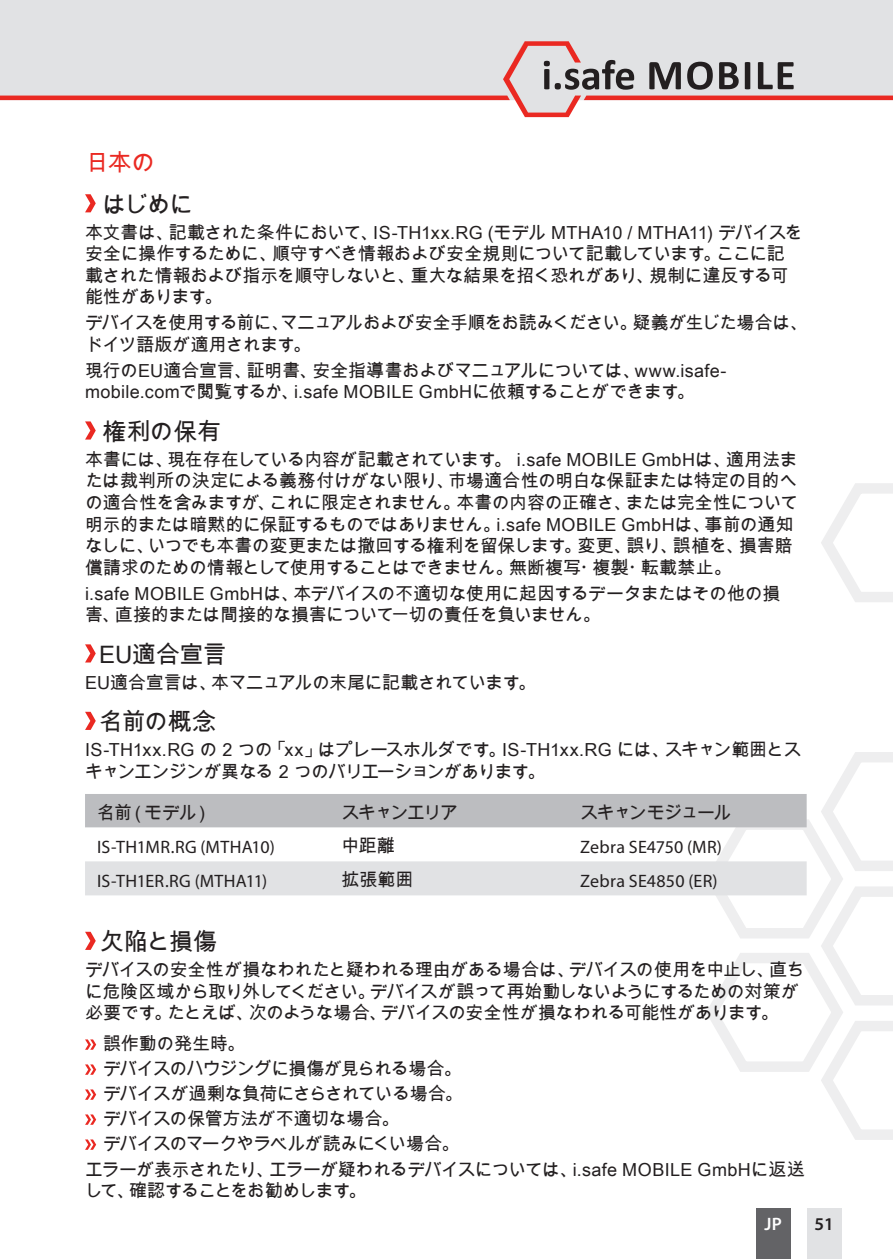
<style>
.page{position:relative;width:893px;height:1259px;background:#fff}
.page>*{position:absolute;margin:0;border:0;box-sizing:border-box;transform-origin:0 0}
.t1{font:24px "Arial Unicode MS";letter-spacing:-.02em;color:#231f20}
.t2{font:24px "Arial Unicode MS";color:#ea2922}
.t3{font:18px/21.6px "Arial Unicode MS";letter-spacing:-.035em;color:#231f20}
.t4{font:18px/21.6px "Arial Unicode MS";letter-spacing:-.005em;color:#231f20}
.t5{font:18px "Myriad Pro";letter-spacing:.01em;color:#231f20}
.t6{font:18px "Arial Unicode MS";letter-spacing:-.07em;color:#231f20}
.t7{font:18px "Arial Unicode MS";letter-spacing:-.055em;color:#231f20}
.t8{font:18px "Arial Unicode MS";letter-spacing:-.085em;color:#231f20}
.t9{font:18px "Arial Unicode MS";letter-spacing:-.015em;color:#231f20}
.t10{font:600 18px "Myriad Pro";color:#fff}
.t11{font:600 18px "Myriad Pro";color:#231f20}
</style>
<div class="page">
<svg style="left:821px;top:483px;width:72px;height:119px"></svg>
<div style="left:756px;top:1208px;width:34px;height:51px;background:#636366"></div>
<div style="left:807px;top:1208px;width:34px;height:51px;background:#e1e2e4"></div>
<div style="left:0;top:0;width:893px;height:41px;background:#e1e2e4"></div>
<svg style="left:0;top:41px;width:893px;height:76px"></svg>
<svg style="left:85px;top:194px;width:11px;height:18px"></svg>
<svg style="left:85px;top:421px;width:11px;height:18px"></svg>
<svg style="left:85px;top:644px;width:11px;height:18px"></svg>
<svg style="left:85px;top:712px;width:11px;height:18px"></svg>
<svg style="left:85px;top:752px;width:808px;height:397px"></svg>
<h1 class="t2" style="left:85px;top:145px;width:72px">日本の</h1>
<h1 class="t1" style="left:102px;top:187px;width:92px">はじめに</h1>
<p class="t3" style="left:85px;top:221px;width:719px">本文書は、記載された条件において、IS-TH1xx.RG (モデル MTHA10 / MTHA11) デバイスを安全に操作するために、順守すべき情報および安全規則について記載しています。ここに記載された情報および指示を順守しないと、重大な結果を招く恐れがあり、規制に違反する可能性があります。</p>
<p class="t3" style="left:85px;top:312px;width:724px">デバイスを使用する前に、マニュアルおよび安全手順をお読みください。疑義が生じた場合は、ドイツ語版が適用されます。</p>
<p class="t4" style="left:85px;top:359px;width:643px">現行のEU適合宣言、証明書、安全指導書およびマニュアルについては、www.isafe&shy;mobile.comで閲覧するか、i.safe MOBILE GmbHに依頼することができます。</p>
<h1 class="t1" style="left:102px;top:414px;width:120px">権利の保有</h1>
<p class="t3" style="left:85px;top:448px;width:715px">本書には、現在存在している内容が記載されています。 i.safe MOBILE GmbHは、適用法または裁判所の決定による義務付けがない限り、市場適合性の明白な保証または特定の目的への適合性を含みますが、これに限定されません。本書の内容の正確さ、または完全性について明示的または暗黙的に保証するものではありません。i.safe MOBILE GmbHは、事前の通知なしに、いつでも本書の変更または撤回する権利を留保します。変更、誤り、誤植を、損害賠償請求のための情報として使用することはできません。無断複写・複製・転載禁止。</p>
<p class="t3" style="left:85px;top:582px;width:697px">i.safe MOBILE GmbHは、本デバイスの不適切な使用に起因するデータまたはその他の損害、直接的または間接的な損害について一切の責任を負いません。</p>
<h1 class="t1" style="left:99px;top:637px;width:129px">EU適合宣言</h1>
<p class="t3" style="left:85px;top:671px;width:453px">EU適合宣言は、本マニュアルの末尾に記載されています。</p>
<h1 class="t1" style="left:99px;top:704px;width:119px">名前の概念</h1>
<p class="t3" style="left:85px;top:738px;width:718px">IS-TH1xx.RG の 2 つの「xx」はプレースホルダです。IS-TH1xx.RG には、スキャン範囲とスキャンエンジンが異なる 2 つのバリエーションがあります。</p>
<p class="t3" style="left:97px;top:801px;width:116px">名前（モデル）</p>
<p class="t8" style="left:342px;top:799px;width:118px">スキャンエリア</p>
<p class="t8" style="left:580px;top:799px;width:153px">スキャンモジュール</p>
<p class="t5" style="left:97px;top:835px;width:179px">IS-TH1MR.RG (MTHA10)</p>
<p class="t3" style="left:342px;top:834px;width:55px">中距離</p>
<p class="t5" style="left:580px;top:835px;width:143px">Zebra SE4750 (MR)</p>
<p class="t5" style="left:97px;top:869px;width:172px">IS-TH1ER.RG (MTHA11)</p>
<p class="t3" style="left:342px;top:868px;width:73px">拡張範囲</p>
<p class="t5" style="left:580px;top:869px;width:139px">Zebra SE4850 (ER)</p>
<h1 class="t1" style="left:100px;top:924px;width:118px">欠陥と損傷</h1>
<p class="t3" style="left:85px;top:958px;width:721px">デバイスの安全性が損なわれたと疑われる理由がある場合は、デバイスの使用を中止し、直ちに危険区域から取り外してください。デバイスが誤って再始動しないようにするための対策が必要です。たとえば、次のような場合、デバイスの安全性が損なわれる可能性があります。</p>
<p class="t9" style="left:103px;top:1030px;width:143px">誤作動の発生時。</p>
<p class="t7" style="left:103px;top:1055px;width:360px">デバイスのハウジングに損傷が見られる場合。</p>
<p class="t3" style="left:103px;top:1082px;width:361px">デバイスが過剰な負荷にさらされている場合。</p>
<p class="t3" style="left:103px;top:1107px;width:298px">デバイスの保管方法が不適切な場合。</p>
<p class="t6" style="left:103px;top:1130px;width:358px">デバイスのマークやラベルが読みにくい場合。</p>
<p class="t3" style="left:85px;top:1158px;width:722px">エラーが表示されたり、エラーが疑われるデバイスについては、i.safe MOBILE GmbHに返送</p>
<p class="t6" style="left:85px;top:1178px;width:283px">して、確認することをお勧めします。</p>
<p class="t10" style="left:765px;top:1212px;width:19px">JP</p>
<p class="t11" style="left:815px;top:1212px;width:21px">51</p>
</div>
